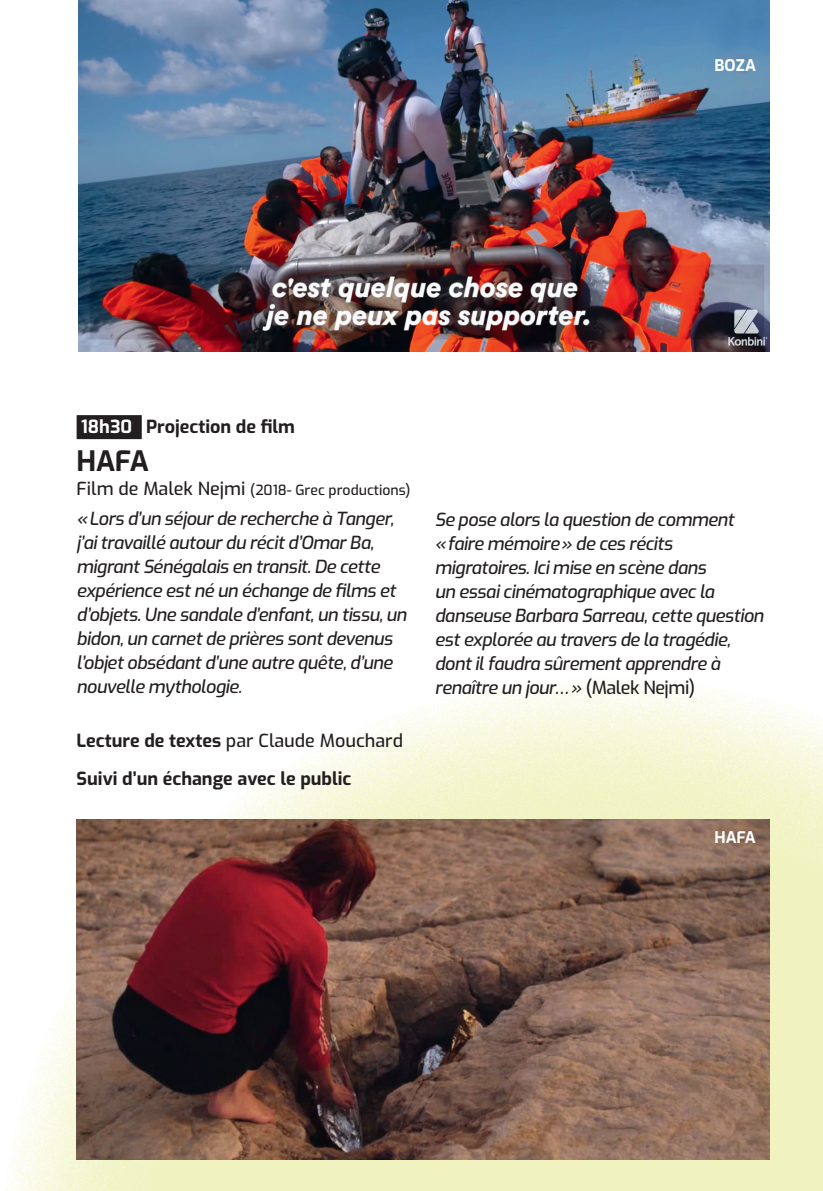
<style>
.page{position:relative;width:823px;height:1191px;background:#fff}
.page>*{position:absolute;margin:0;border:0;box-sizing:border-box;transform-origin:0 0}
.t1{font:700 28px "Exo";color:#231f20}
.t2{font:italic 500 18px/24px "Exo";letter-spacing:-.025em;color:#231f20}
.t3{font:700 18px/37.6px "Exo";color:#231f20}
.t4{font:700 16px "Exo";color:#fff}
.t5{font:500 14px "Exo";color:#231f20}
.s1{color:#fff}
.s2{font-size:18px}
.s3{font-style:normal}
.s4{font-weight:500}
</style>
<div class="page">
<svg style="left:6px;top:678px;width:816px;height:513px"></svg>
<img style="left:77px;top:819px;width:691px;height:340px">
<img style="left:78px;top:0;width:690px;height:351px">
<div style="left:77px;top:415px;width:65px;height:24px;background:#231f20"></div>
<p class="t4" style="left:714px;top:53px;width:43px">BOZA</p>
<p class="t3" style="left:81px;top:407px;width:215px"><span class="s1">18h30</span> Projection de film</p>
<h1 class="t1" style="left:77px;top:440px;width:74px">HAFA</h1>
<p class="t5" style="left:77px;top:479px;width:335px"><span class="s2">Film de Malek Nejmi</span> (2018- Grec productions)</p>
<p class="t2" style="left:77px;top:505px;width:331px">« Lors d’un séjour de recherche à Tanger, j’ai travaillé autour du récit d’Omar Ba, migrant Sénégalais en transit. De cette expérience est né un échange de films et d’objets. Une sandale d’enfant, un tissu, un bidon, un carnet de prières sont devenus l’objet obsédant d’une autre quête, d’une nouvelle mythologie.</p>
<p class="t2" style="left:434px;top:506px;width:330px">Se pose alors la question de comment<br>« faire mémoire » de ces récits migratoires. Ici mise en scène dans<br>un essai cinématographique avec la danseuse Barbara Sarreau, cette question est explorée au travers de la tragédie, dont il faudra sûrement apprendre à renaître un jour… » <span class="s3">(Malek Nejmi)</span></p>
<p class="t3" style="left:77px;top:721px;width:328px">Lecture de textes <span class="s4">par Claude Mouchard<br></span>Suivi d’un échange avec le public</p>
<p class="t4" style="left:714px;top:825px;width:43px">HAFA</p>
</div>
